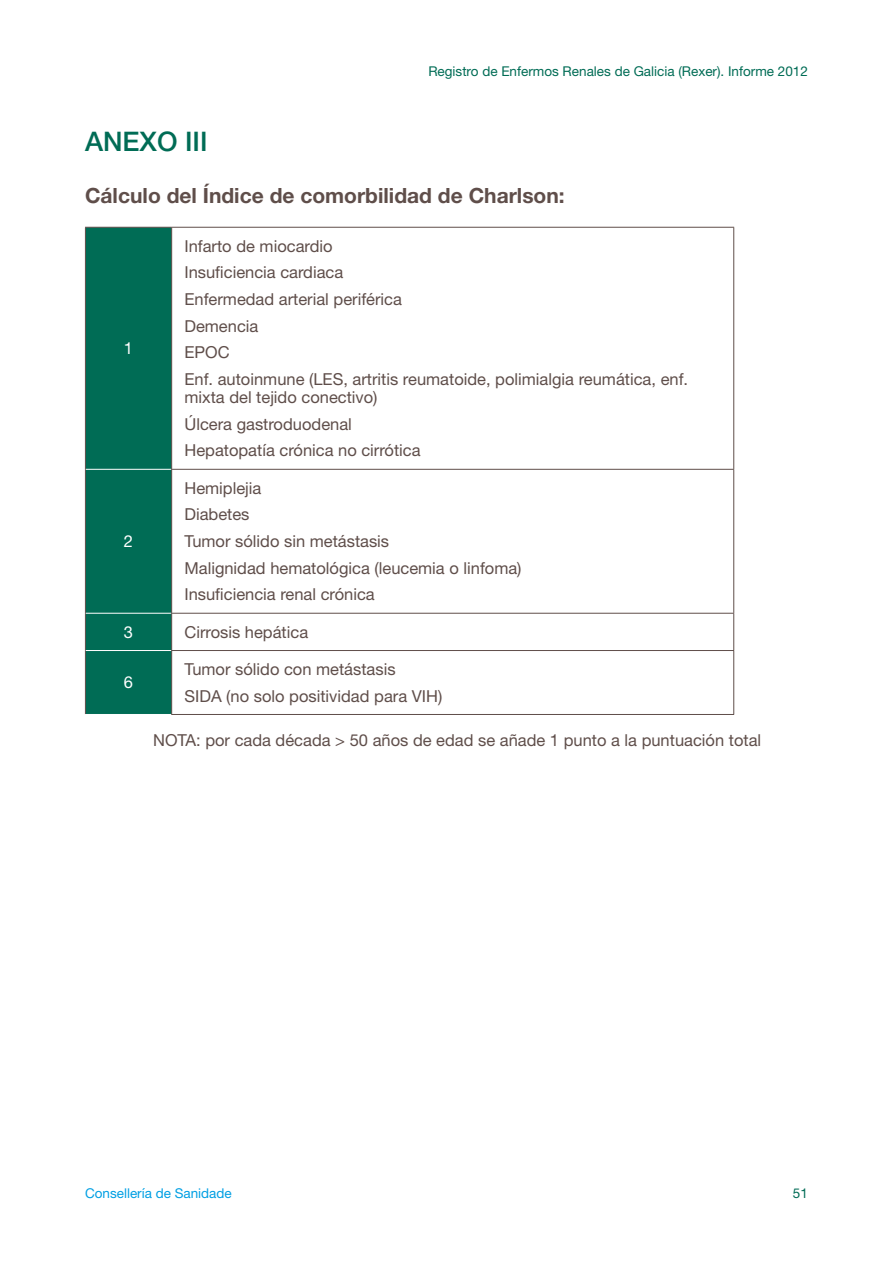
<style>
.page{position:relative;width:893px;height:1263px;background:#fff}
.page>*{position:absolute;margin:0;border:0;box-sizing:border-box;transform-origin:0 0}
.t1{font:500 27px "Helvetica Neue LT Std";color:#006c55}
.t2{font:700 21px "Helvetica Neue LT Std";color:#5f4e4a}
.t3{font:16.5px/26.7px "Helvetica Neue LT Std";color:#5f4e4a}
.t4{font:16.5px "Helvetica Neue LT Std";color:#fff}
.t5{font:13.5px "Helvetica Neue LT Std";color:#006c55}
.t6{font:13.5px "Helvetica Neue LT Std";color:#009fe3}
</style>
<div class="page">
<div style="left:86px;top:228px;width:85px;height:486px;background:#006c55"></div>
<hr style="left:85px;top:228px;width:1px;height:241px;background:#5f4e4a">
<hr style="left:85px;top:469px;width:1px;height:144px;background:#5f4e4a">
<hr style="left:85px;top:613px;width:1px;height:37px;background:#5f4e4a">
<hr style="left:85px;top:650px;width:1px;height:64px;background:#5f4e4a">
<hr style="left:85px;top:227px;width:87px;height:1px;background:#5f4e4a">
<hr style="left:86px;top:469px;width:85px;height:1px;background:#fff">
<hr style="left:86px;top:613px;width:85px;height:1px;background:#fff">
<hr style="left:86px;top:650px;width:85px;height:1px;background:#fff">
<hr style="left:172px;top:227px;width:562px;height:1px;background:#5f4e4a">
<hr style="left:171px;top:228px;width:1px;height:241px;background:#5f4e4a">
<hr style="left:733px;top:228px;width:1px;height:241px;background:#5f4e4a">
<hr style="left:171px;top:469px;width:563px;height:1px;background:#5f4e4a">
<hr style="left:171px;top:470px;width:1px;height:143px;background:#5f4e4a">
<hr style="left:733px;top:470px;width:1px;height:143px;background:#5f4e4a">
<hr style="left:171px;top:613px;width:563px;height:1px;background:#5f4e4a">
<hr style="left:171px;top:614px;width:1px;height:36px;background:#5f4e4a">
<hr style="left:733px;top:614px;width:1px;height:36px;background:#5f4e4a">
<hr style="left:171px;top:650px;width:563px;height:1px;background:#5f4e4a">
<hr style="left:171px;top:651px;width:1px;height:63px;background:#5f4e4a">
<hr style="left:733px;top:651px;width:1px;height:63px;background:#5f4e4a">
<hr style="left:171px;top:714px;width:563px;height:1px;background:#5f4e4a">
<p class="t5" style="left:428px;top:63px;width:381px">Registro de Enfermos Renales de Galicia (Rexer). Informe 2012</p>
<h1 class="t1" style="left:85px;top:125px;width:124px">ANEXO III</h1>
<p class="t2" style="left:85px;top:182px;width:481px">Cálculo del Índice de comorbilidad de Charlson:</p>
<p class="t4" style="left:124px;top:338px;width:11px">1</p>
<p class="t4" style="left:124px;top:531px;width:11px">2</p>
<p class="t3" style="left:184px;top:232px;width:505px">Infarto de miocardio<br>Insuficiencia cardiaca<br>Enfermedad arterial periférica<br>Demencia<br>EPOC<br>Enf. autoinmune (LES, artritis reumatoide, polimialgia reumática, enf.</p>
<p class="t3" style="left:184px;top:384px;width:238px">mixta del tejido conectivo)<br>Úlcera gastroduodenal<br>Hepatopatía crónica no cirrótica</p>
<p class="t3" style="left:184px;top:474px;width:339px">Hemiplejia<br>Diabetes<br>Tumor sólido sin metástasis<br>Malignidad hematológica (leucemia o linfoma)<br>Insuficiencia renal crónica</p>
<p class="t4" style="left:124px;top:622px;width:11px">3</p>
<p class="t3" style="left:184px;top:618px;width:125px">Cirrosis hepática</p>
<p class="t4" style="left:124px;top:673px;width:11px">6</p>
<p class="t3" style="left:184px;top:655px;width:259px">Tumor sólido con metástasis<br>SIDA (no solo positividad para VIH)</p>
<p class="t3" style="left:153px;top:726px;width:610px">NOTA: por cada década &gt; 50 años de edad se añade 1 punto a la puntuación total</p>
<p class="t6" style="left:85px;top:1185px;width:148px">Consellería de Sanidade</p>
<p class="t5" style="left:793px;top:1185px;width:17px">51</p>
</div>
